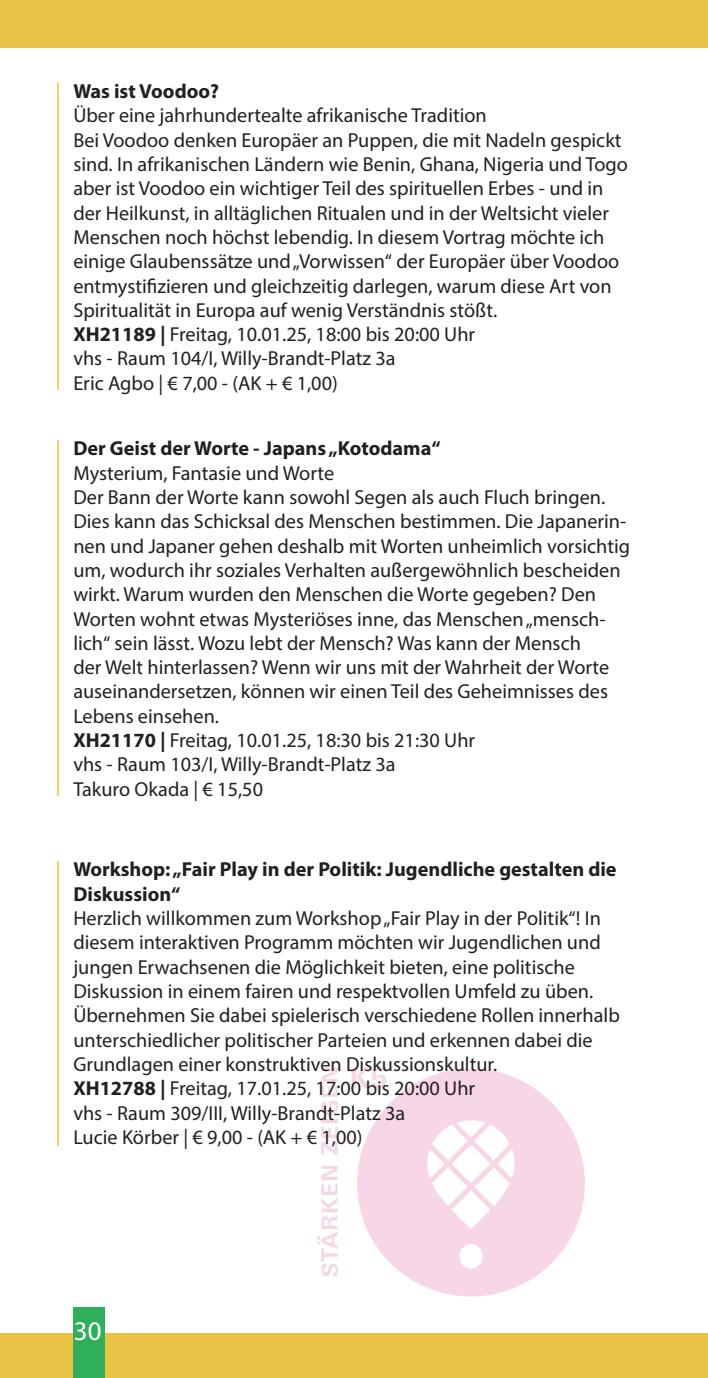
<style>
.page{position:relative;width:708px;height:1378px;background:#fff}
.page>*{position:absolute;margin:0;border:0;box-sizing:border-box;transform-origin:0 0}
.t1{font:27px "Myriad Pro";color:#fff}
.t2{font:20.25px/24.3px "Myriad Pro";color:#231f20}
.t3{font:700 20.25px/24.3px "Myriad Pro";color:#231f20}
.s1{font-weight:700}
</style>
<div class="page">
<svg style="left:357px;top:1068px;width:228px;height:228px;fill:#f6d6e7"></svg>
<svg style="left:352px;top:1067px;width:34px;height:21px"></svg>
<svg style="left:317px;top:1166px;width:21px;height:110px"></svg>
<svg style="left:321px;top:1127px;width:17px;height:27px"></svg>
<hr style="left:321px;top:1119px;width:17px;height:4px;background:#f6d6e7">
<svg style="left:321px;top:1067px;width:17px;height:48px"></svg>
<hr style="left:57px;top:83px;width:2px;height:307px;background:#fecd64">
<hr style="left:57px;top:440px;width:2px;height:356px;background:#fecd64">
<hr style="left:57px;top:861px;width:2px;height:285px;background:#fecd64">
<div style="left:0;top:1333px;width:708px;height:45px;background:#eac447"></div>
<div style="left:73px;top:1307px;width:32px;height:71px;background:#30af5a"></div>
<div style="left:0;top:0;width:708px;height:48px;background:#eac447"></div>
<p class="t3" style="left:73px;top:78px;width:147px">Was ist Voodoo?</p>
<p class="t2" style="left:73px;top:103px;width:556px">Über eine jahrhundertealte afrikanische Tradition<br>Bei Voodoo denken Europäer an Puppen, die mit Nadeln gespickt sind. In afrikanischen Ländern wie Benin, Ghana, Nigeria und Togo aber ist Voodoo ein wichtiger Teil des spirituellen Erbes - und in der Heilkunst, in alltäglichen Ritualen und in der Weltsicht vieler Menschen noch höchst lebendig. In diesem Vortrag möchte ich einige Glaubenssätze und „Vorwissen“ der Europäer über Voodoo entmystifizieren und gleichzeitig darlegen, warum diese Art von Spiritualität in Europa auf wenig Verständnis stößt.<br><span class="s1">XH21189 |</span> Freitag, 10.01.25, 18:00 bis 20:00 Uhr<br>vhs - Raum 104/I, Willy-Brandt-Platz 3a<br>Eric Agbo | € 7,00 - (AK + € 1,00)</p>
<p class="t3" style="left:73px;top:436px;width:369px">Der Geist der Worte - Japans „Kotodama“</p>
<p class="t2" style="left:73px;top:460px;width:558px">Mysterium, Fantasie und Worte<br>Der Bann der Worte kann sowohl Segen als auch Fluch bringen.<br>Dies kann das Schicksal des Menschen bestimmen. Die Japanerin&shy;nen und Japaner gehen deshalb mit Worten unheimlich vorsichtig um, wodurch ihr soziales Verhalten außergewöhnlich bescheiden wirkt. Warum wurden den Menschen die Worte gegeben? Den Worten wohnt etwas Mysteriöses inne, das Menschen „mensch&shy;lich“ sein lässt. Wozu lebt der Mensch? Was kann der Mensch<br>der Welt hinterlassen? Wenn wir uns mit der Wahrheit der Worte auseinandersetzen, können wir einen Teil des Geheimnisses des Lebens einsehen.<br><span class="s1">XH21170 |</span> Freitag, 10.01.25, 18:30 bis 21:30 Uhr<br>vhs - Raum 103/I, Willy-Brandt-Platz 3a<br>Takuro Okada | € 15,50</p>
<p class="t3" style="left:73px;top:857px;width:545px">Workshop: „Fair Play in der Politik: Jugendliche gestalten die<br>Diskussion“</p>
<p class="t2" style="left:73px;top:906px;width:548px">Herzlich willkommen zum Workshop „Fair Play in der Politik“! In diesem interaktiven Programm möchten wir Jugendlichen und jungen Erwachsenen die Möglichkeit bieten, eine politische Diskussion in einem fairen und respektvollen Umfeld zu üben.<br>Übernehmen Sie dabei spielerisch verschiedene Rollen innerhalb unterschiedlicher politischer Parteien und erkennen dabei die Grundlagen einer konstruktiven Diskussionskultur.<br><span class="s1">XH12788 |</span> Freitag, 17.01.25, 17:00 bis 20:00 Uhr<br>vhs - Raum 309/III, Willy-Brandt-Platz 3a<br>Lucie Körber | € 9,00 - (AK + € 1,00)</p>
<h1 class="t1" style="left:74px;top:1314px;width:29px">30</h1>
</div>
